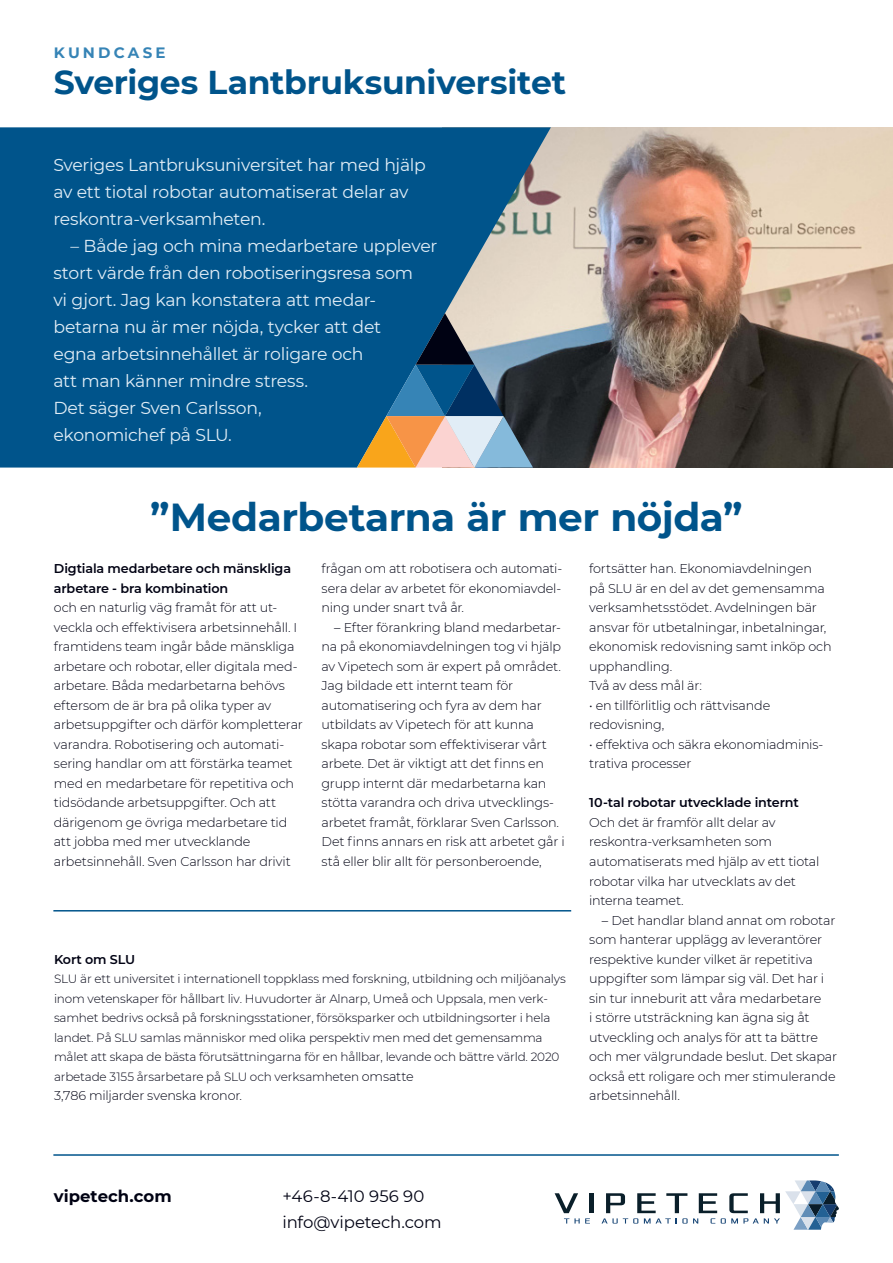
<style>
.page{position:relative;width:893px;height:1263px;background:#fff}
.page>*{position:absolute;margin:0;border:0;box-sizing:border-box;transform-origin:0 0}
.t1{font:700 39px "Montserrat";letter-spacing:-.01em;color:#00548b}
.t2{font:700 33px "Montserrat";letter-spacing:-.01em;color:#00548b}
.t3{font:17.25px/27px "Montserrat";letter-spacing:-.015em;color:#e1edf6}
.t4{font:16.5px/25.5px "Montserrat";letter-spacing:-.005em;color:#000213}
.t5{font:700 16.5px "Montserrat";color:#000213}
.t6{font:700 15px "Montserrat";letter-spacing:.21em;color:#3684b6}
.t7{font:300 12.75px/19.5px "Montserrat";letter-spacing:-.015em;color:#000213}
.t8{font:600 12.75px/19.5px "Montserrat";letter-spacing:-.01em;color:#000213}
.t9{font:300 12px/19.5px "Montserrat";letter-spacing:-.015em;color:#000213}
.s1{font-size:12.75px}
</style>
<div class="page">
<hr style="left:53px;top:910px;width:518px;height:1px;background:#00548b">
<hr style="left:53px;top:1154px;width:786px;height:2px;background:#00548b">
<img style="left:551px;top:127px;width:342px;height:341px">
<svg style="left:0;top:127px;width:551px;height:341px;background:#0f5b8d"></svg>
<svg style="left:357px;top:313px;width:176px;height:155px;background:#627c8a"></svg>
<hr style="left:589px;top:1193px;width:4px;height:20px;background:#0a1f2a">
<svg style="left:555px;top:1193px;width:35px;height:30px"></svg>
<svg style="left:601px;top:1180px;width:238px;height:50px"></svg>
<p class="t6" style="left:54px;top:43px;width:113px">KUNDCASE</p>
<h2 class="t2" style="left:54px;top:62px;width:514px">Sveriges Lantbruksuniversitet</h2>
<h3 class="t3" style="left:53px;top:151px;width:374px">Sveriges Lantbruksuniversitet har med hjälp av ett tiotal robotar automatiserat delar av reskontra-verksamheten.</h3>
<p class="t3" style="left:53px;top:232px;width:386px;text-indent:17px">– Både jag och mina medarbetare upplever stort värde från den robotiseringsresa som<br>vi gjort. Jag kan konstatera att medar&shy;betarna nu är mer nöjda, tycker att det<br>egna arbetsinnehållet är roligare och<br>att man känner mindre stress.<br>Det säger Sven Carlsson,<br>ekonomichef på SLU.</p>
<h1 class="t1" style="left:150px;top:493px;width:594px">”Medarbetarna är mer nöjda”</h1>
<p class="t8" style="left:54px;top:559px;width:239px">Digtiala medarbetare och mänskliga arbetare - bra kombination</p>
<p class="t7" style="left:54px;top:598px;width:250px">och en naturlig väg framåt för att ut&shy;veckla och effektivisera arbetsinnehåll. I framtidens team ingår både mänskliga arbetare och robotar, eller digitala med&shy;arbetare. Båda medarbetarna behövs eftersom de är bra på olika typer av arbetsuppgifter och därför kompletterar varandra. Robotisering och automati&shy;sering handlar om att förstärka teamet med en medarbetare för repetitiva och tidsödande arbetsuppgifter. Och att därigenom ge övriga medarbetare tid att jobba med mer utvecklande arbetsinnehåll. Sven Carlsson har drivit</p>
<p class="t7" style="left:322px;top:559px;width:242px;text-align:justify">frågan om att robotisera och automati&shy;sera delar av arbetet för ekonomiavdel&shy;ning under snart två år.</p>
<p class="t7" style="left:322px;top:618px;width:245px;text-indent:13px">– Efter förankring bland medarbetar&shy;na på ekonomiavdelningen tog vi hjälp av Vipetech som är expert på området.<br>Jag bildade ett internt team för automatisering och fyra av dem har utbildats av Vipetech för att kunna skapa robotar som effektiviserar vårt arbete. Det är viktigt att det finns en grupp internt där medarbetarna kan stötta varandra och driva utvecklings&shy;arbetet framåt, förklarar Sven Carlsson.<br>Det finns annars en risk att arbetet går i stå eller blir allt för personberoende,</p>
<p class="t8" style="left:54px;top:949px;width:83px">Kort om SLU</p>
<p class="t9" style="left:54px;top:969px;width:513px">SLU är ett universitet i internationell toppklass med forskning, utbildning och miljöanalys inom vetenskaper för hållbart liv. Huvudorter är Alnarp, Umeå och Uppsala, men verk&shy;samhet bedrivs också på forskningsstationer, försöksparker och utbildningsorter i hela landet. På SLU samlas människor med olika perspektiv men med det gemensamma målet att skapa de bästa förutsättningarna för en hållbar, levande och bättre värld. 2020 arbetade 3155 årsarbetare på SLU och verksamheten <span class="s1">omsatte</span></p>
<p class="t7" style="left:54px;top:1086px;width:190px">3,786 miljarder svenska kronor.</p>
<p class="t7" style="left:589px;top:559px;width:244px">fortsätter han. Ekonomiavdelningen<br>på SLU är en del av det gemensamma verksamhetsstödet. Avdelningen bär ansvar för utbetalningar, inbetalningar, ekonomisk redovisning samt inköp och upphandling.<br>Två av dess mål är:</p>
<p class="t7" style="left:589px;top:696px;width:183px">• en tillförlitlig och rättvisande redovisning,</p>
<p class="t7" style="left:589px;top:735px;width:236px">• effektiva och säkra ekonomiadminis&shy;trativa processer</p>
<p class="t8" style="left:589px;top:793px;width:211px">10-tal robotar utvecklade internt</p>
<p class="t7" style="left:589px;top:813px;width:232px">Och det är framför allt delar av reskontra-verksamheten som automatiserats med hjälp av ett tiotal robotar vilka har utvecklats av det interna teamet.</p>
<p class="t7" style="left:589px;top:910px;width:249px;text-indent:13px">– Det handlar bland annat om robotar som hanterar upplägg av leverantörer respektive kunder vilket är repetitiva uppgifter som lämpar sig väl. Det har i sin tur inneburit att våra medarbetare<br>i större utsträckning kan ägna sig åt utveckling och analys för att ta bättre och mer välgrundade beslut. Det skapar också ett roligare och mer stimulerande arbetsinnehåll.</p>
<p class="t5" style="left:54px;top:1186px;width:119px">vipetech.com</p>
<p class="t4" style="left:282px;top:1184px;width:161px">+46-8-410 956 90 info@vipetech.com</p>
</div>
